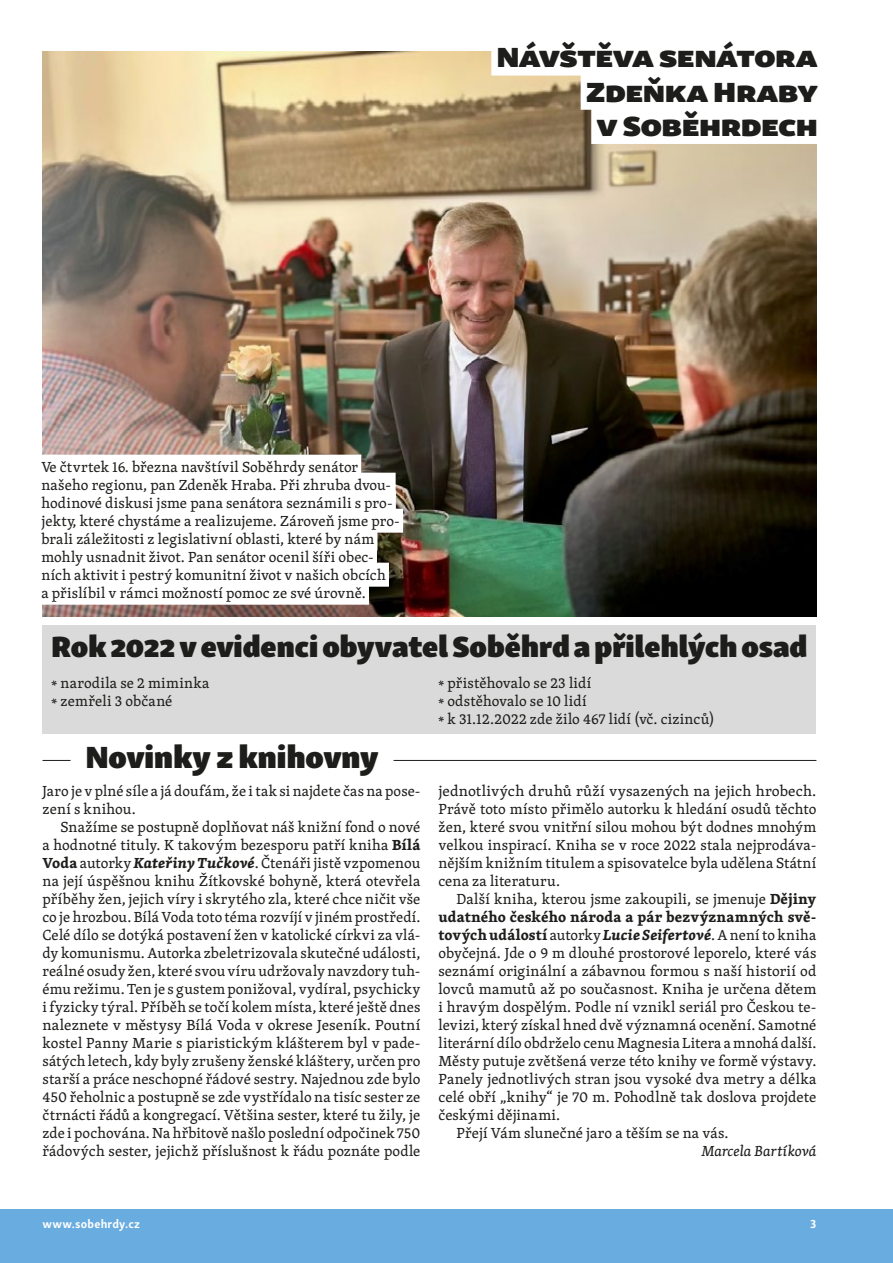
<style>
.page{position:relative;width:893px;height:1263px;background:#fff}
.page>*{position:absolute;margin:0;border:0;box-sizing:border-box;transform-origin:0 0}
.t1{font:31.5px "Skolar Sans Latn Bl";color:#1d1d1b}
.t2{font:30px "Skolar Sans Latn Bl";color:#1d1d1b}
.t3{font:28.5px/34.2px "Skolar Sans Latn Ex Bl";color:#1d1d1b;text-align:right}
.t4{font:15px/18px "Skolar Latin";letter-spacing:.01em;color:#1d1d1b}
.t5{font:700 15px "Skolar Latin";letter-spacing:.01em;color:#1d1d1b}
.t6{font:italic 15px "Skolar Latin";letter-spacing:.005em;color:#1d1d1b}
.t7{font:700 12px "Skolar Sans Latn";letter-spacing:.015em;color:#fff}
.s1{font-weight:700}
.s2{font-weight:700;font-style:italic}
</style>
<div class="page">
<div style="left:0;top:1210px;width:893px;height:53px;background:#69acdf"></div>
<div style="left:43px;top:625px;width:773px;height:108px;background:#dadada"></div>
<hr style="left:43px;top:760px;width:773px;height:1px;background:#1d1d1b">
<div style="left:71px;top:742px;width:323px;height:39px;background:#fff"></div>
<img style="left:43px;top:51px;width:773px;height:565px">
<div style="left:491px;top:38px;width:326px;height:38px;background:#fff"></div>
<div style="left:581px;top:72px;width:236px;height:38px;background:#fff"></div>
<div style="left:591px;top:106px;width:226px;height:38px;background:#fff"></div>
<div style="left:41px;top:455px;width:320px;height:24px;background:#fff"></div>
<div style="left:41px;top:473px;width:355px;height:24px;background:#fff"></div>
<div style="left:41px;top:491px;width:355px;height:24px;background:#fff"></div>
<div style="left:41px;top:509px;width:362px;height:24px;background:#fff"></div>
<div style="left:41px;top:527px;width:336px;height:24px;background:#fff"></div>
<div style="left:41px;top:545px;width:336px;height:24px;background:#fff"></div>
<div style="left:41px;top:563px;width:348px;height:24px;background:#fff"></div>
<div style="left:41px;top:581px;width:328px;height:24px;background:#fff"></div>
<h3 class="t3" style="left:497px;top:37px;width:322px">Návštěva senátora<br>Zdeňka Hraby<br>v Soběhrdech</h3>
<p class="t4" style="left:41px;top:458px;width:360px">Ve čtvrtek 16. března navštívil Soběhrdy senátor našeho regionu, pan Zdeněk Hraba. Při zhruba dvou&shy;hodinové diskusi jsme pana senátora seznámili s pro&shy;jekty, které chystáme a realizujeme. Zároveň jsme pro&shy;brali záležitosti z legislativní oblasti, které by nám mohly usnadnit život. Pan senátor ocenil šíři obec&shy;ních aktivit i pestrý komunitní život v našich obcích<br>a přislíbil v rámci možností pomoc ze své úrovně.</p>
<h2 class="t2" style="left:52px;top:619px;width:757px">Rok 2022 v evidenci obyvatel Soběhrd a přilehlých osad</h2>
<p class="t4" style="left:52px;top:674px;width:159px">* narodila se 2 miminka * zemřeli 3 občané</p>
<p class="t4" style="left:438px;top:674px;width:278px">* přistěhovalo se 23 lidí<br>* odstěhovalo se 10 lidí<br>* k 31.12.2022 zde žilo 467 lidí (vč. cizinců)</p>
<h1 class="t1" style="left:86px;top:728px;width:294px">Novinky z knihovny</h1>
<p class="t4" style="left:43px;top:782px;width:379px">Jaro je v plné síle a já doufám, že i tak si najdete čas na pose&shy;zení s knihou.</p>
<p class="t4" style="left:42px;top:818px;width:379px;text-align:justify;text-indent:18px">Snažíme se postupně doplňovat náš knižní fond o nové a hodnotné tituly. K takovým bezesporu patří kniha <span class="s1">Bílá Voda</span> autorky<span class="s2">Kateřiny Tučkové</span>. Čtenáři jistě vzpomenou na její úspěšnou knihu Žítkovské bohyně, která otevřela příběhy žen, jejich víry i skrytého zla, které chce ničit vše co je hrozbou. BíláVoda toto téma rozvíjí v jiném prostředí.<br>Celé dílo se dotýká postavení žen v katolické církvi za vlá&shy;dy komunismu. Autorka zbeletrizovala skutečné události, reálné osudy žen, které svou víru udržovaly navzdory tuh&shy;ému režimu. Ten je s gustem ponižoval, vydíral, psychicky i fyzicky týral. Příběh se točí kolem místa, které ještě dnes naleznete v městysy Bílá Voda v okrese Jeseník. Poutní kostel Panny Marie s piaristickým klášterem byl v pade&shy;sátých letech, kdy byly zrušeny ženské kláštery, určen pro starší a práce neschopné řádové sestry. Najednou zde bylo 450 řeholnic a postupně se zde vystřídalo na tisíc sester ze čtrnácti řádů a kongregací. Většina sester, které tu žily, je zde i pochována. Na hřbitově našlo poslední odpočinek 750 řádových sester, jejichž příslušnost k řádu poznáte podle</p>
<p class="t4" style="left:438px;top:782px;width:379px;text-align:justify">jednotlivých druhů růží vysazených na jejich hrobech.<br>Právě toto místo přimělo autorku k hledání osudů těchto žen, které svou vnitřní silou mohou být dodnes mnohým velkou inspirací. Kniha se v roce 2022 stala nejprodáva&shy;nějším knižním titulem a spisovatelce byla udělena Státní cena za literaturu.</p>
<p class="t4" style="left:456px;top:890px;width:361px">Další kniha, kterou jsme zakoupili, se jmenuje <span class="s1">Dějiny</span></p>
<p class="t5" style="left:438px;top:905px;width:379px">udatného českého národa a pár bezvýznamných svě-</p>
<p class="t4" style="left:438px;top:926px;width:379px"><span class="s1">tových událostí</span> autorky <span class="s2">Lucie Seifertové</span>.A neníto kniha</p>
<p class="t4" style="left:438px;top:944px;width:379px">obyčejná. Jde o 9 m dlouhé prostorové leporelo, které vás</p>
<p class="t4" style="left:438px;top:962px;width:379px">seznámí originální a zábavnou formou s naší historií od</p>
<p class="t4" style="left:438px;top:980px;width:379px">lovců mamutů až po současnost. Kniha je určena dětem</p>
<p class="t4" style="left:438px;top:998px;width:379px">i hravým dospělým. Podle ní vznikl seriál pro Českou te-</p>
<p class="t4" style="left:438px;top:1016px;width:379px">levizi, který získal hned dvě významná ocenění. Samotné</p>
<p class="t4" style="left:438px;top:1034px;width:379px">literární dílo obdrželo cenu Magnesia Litera a mnohá další.</p>
<p class="t4" style="left:438px;top:1052px;width:379px">Městy putuje zvětšená verze této knihy ve formě výstavy.</p>
<p class="t4" style="left:438px;top:1070px;width:379px">Panely jednotlivých stran jsou vysoké dva metry a délka</p>
<p class="t4" style="left:438px;top:1088px;width:379px">celé obří „knihy“ je 70 m. Pohodlně tak doslova projdete</p>
<p class="t4" style="left:438px;top:1106px;width:123px">českými dějinami.</p>
<p class="t4" style="left:456px;top:1124px;width:274px">Přejí Vám slunečné jaro a těším se na vás.</p>
<p class="t6" style="left:702px;top:1140px;width:116px">Marcela Bartíková</p>
<p class="t7" style="left:43px;top:1214px;width:99px">www.sobehrdy.cz</p>
<p class="t7" style="left:810px;top:1214px;width:8px">3</p>
</div>
